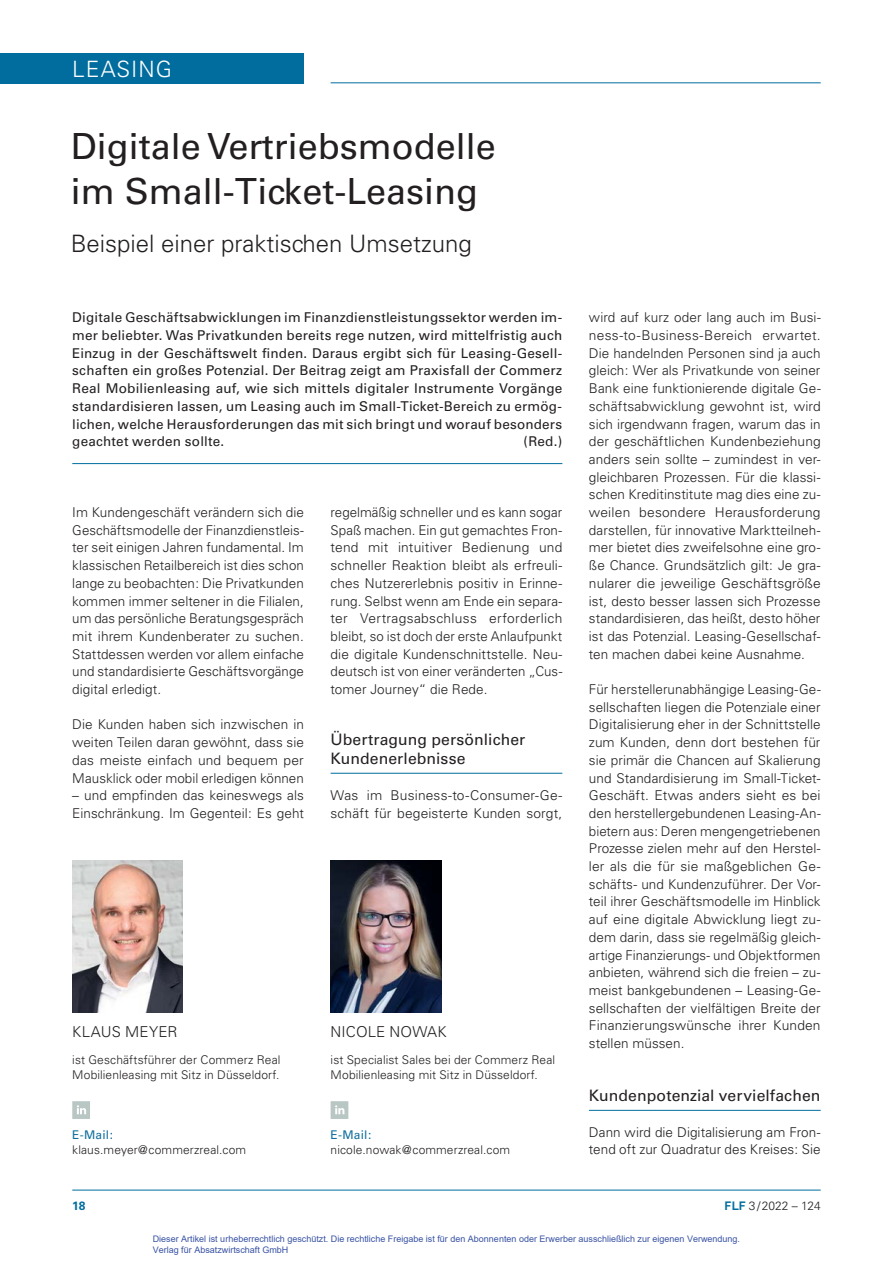
<style>
.page{position:relative;width:893px;height:1263px;background:#fff}
.page>*{position:absolute;margin:0;border:0;box-sizing:border-box;transform-origin:0 0}
.t1{font:36px/45px "Univers";color:#231f20}
.t2{font:300 24px "Univers";color:#231f20}
.t3{font:300 22.5px "Univers";letter-spacing:.05em;color:#fff}
.t4{font:15.75px/19.5px "Univers";letter-spacing:.005em;color:#231f20}
.t5{font:300 15px "Univers";letter-spacing:.01em;color:#231f20}
.t6{font:300 13.5px/17.7px "Univers";letter-spacing:.005em;color:#231f20;text-align:justify}
.t7{font:13.5px/17.7px "Univers";letter-spacing:.015em;color:#231f20;text-align:justify}
.t8{font:300 12px/15px "Univers";letter-spacing:.01em;color:#231f20}
.t9{font:12px "Univers";letter-spacing:.01em;color:#106e9e}
.t10{font:700 12px "Univers";color:#006d9e}
.t11{font:9px/10.8px "Arial";color:#3953a4}
.s1{font-family:"Raleway";font-weight:700;color:#006d9e}
</style>
<div class="page">
<hr style="left:331px;top:773px;width:231px;height:1px;background:#006d9e">
<hr style="left:589px;top:1110px;width:232px;height:1px;background:#006d9e">
<hr style="left:72px;top:463px;width:490px;height:1px;background:#006d9e">
<svg style="left:72px;top:1101px;width:18px;height:18px"></svg>
<svg style="left:331px;top:1101px;width:17px;height:18px"></svg>
<img style="left:72px;top:860px;width:111px;height:153px">
<img style="left:331px;top:860px;width:110px;height:153px">
<hr style="left:331px;top:82px;width:490px;height:1px;background:#006d9e">
<hr style="left:72px;top:1190px;width:749px;height:1px;background:#006d9e">
<div style="left:0;top:53px;width:304px;height:30px;background:#006d9e"></div>
<h3 class="t3" style="left:72px;top:61px;width:101px">LEASING</h3>
<h1 class="t1" style="left:71px;top:127px;width:426px">Digitale Vertriebsmodelle im Small-Ticket-Leasing</h1>
<h2 class="t2" style="left:71px;top:234px;width:403px">Beispiel einer praktischen Umsetzung</h2>
<p class="t7" style="left:72px;top:310px;width:492px">Digitale Geschäftsabwicklungen im Finanzdienstleistungssektor werden im&shy;mer beliebter. Was Privatkunden bereits rege nutzen, wird mittelfristig auch Einzug in der Geschäftswelt finden. Daraus ergibt sich für Leasing-Gesell&shy;schaften ein großes Potenzial. Der Beitrag zeigt am Praxisfall der Commerz Real Mobilienleasing auf, wie sich mittels digitaler Instrumente Vorgänge standardisieren lassen, um Leasing auch im Small-Ticket-Bereich zu ermög&shy;lichen, welche Heraus forderungen das mit sich bringt und worauf besonders geachtet werden sollte.</p>
<p class="t7" style="left:523px;top:434px;width:40px">(Red.)</p>
<p class="t6" style="left:72px;top:505px;width:233px">Im Kundengeschäft verändern sich die Geschäftsmodelle der Finanzdienstleis&shy;ter seit einigen Jahren fundamental. Im klassischen Retailbereich ist dies schon lange zu beobachten: Die Privatkunden kommen immer seltener in die Filialen, um das persönliche Beratungsgespräch mit ihrem Kundenberater zu suchen.<br>Stattdessen werden vor allem einfache und standardisierte Geschäftsvorgänge digital erledigt.</p>
<p class="t6" style="left:72px;top:717px;width:233px">Die Kunden haben sich inzwischen in weiten Teilen daran gewöhnt, dass sie das meiste einfach und bequem per Mausklick oder mobil erledigen können</p>
<p class="t6" style="left:72px;top:788px;width:233px">– und empfinden das keineswegs als<br>Einschränkung. Im Gegenteil: Es geht</p>
<p class="t6" style="left:331px;top:505px;width:233px">regelmäßig schneller und es kann sogar Spaß machen. Ein gut gemachtes Fron&shy;tend mit intuitiver Bedienung und schneller Reaktion bleibt als erfreuli&shy;ches Nutzererlebnis positiv in Erinne&shy;rung. Selbst wenn am Ende ein separa&shy;ter Vertragsabschluss erforderlich bleibt, so ist doch der erste Anlaufpunkt die digitale Kundenschnittstelle. Neu&shy;deutsch ist von einer veränderten „Cus&shy;tomer Journey“ die Rede.</p>
<p class="t4" style="left:331px;top:731px;width:196px">Übertragung persönlicher<br>Kundenerlebnisse</p>
<p class="t6" style="left:331px;top:788px;width:233px">Was im Business-to-Consumer-Ge&shy;schäft für begeisterte Kunden sorgt,</p>
<p class="t5" style="left:72px;top:1026px;width:107px">KLAUS MEYER</p>
<p class="t8" style="left:72px;top:1053px;width:210px">ist Geschäftsführer der Commerz Real<br>Mobilienleasing mit Sitz in Düsseldorf.</p>
<p class="t9" style="left:72px;top:1130px;width:42px">E-Mail:</p>
<p class="t8" style="left:72px;top:1143px;width:175px">klaus.meyer@commerzreal.com</p>
<p class="t5" style="left:331px;top:1026px;width:118px">NICOLE NOWAK</p>
<p class="t8" style="left:331px;top:1053px;width:226px">ist Specialist Sales bei der Commerz Real<br>Mobilienleasing mit Sitz in Düsseldorf.</p>
<p class="t9" style="left:331px;top:1130px;width:42px">E-Mail:</p>
<p class="t8" style="left:331px;top:1143px;width:181px">nicole.nowak@commerzreal.com</p>
<p class="t6" style="left:589px;top:310px;width:233px">wird auf kurz oder lang auch im Busi&shy;ness-to-Business-Bereich erwartet.<br>Die handelnden Personen sind ja auch gleich: Wer als Privatkunde von seiner Bank eine funktionierende digitale Ge&shy;schäftsabwicklung gewohnt ist, wird sich irgendwann fragen, warum das in der geschäftlichen Kundenbeziehung anders sein sollte – zumindest in ver&shy;gleichbaren Prozessen. Für die klassi&shy;schen Kreditinstitute mag dies eine zu&shy;weilen besondere Herausforderung darstellen, für innovative Marktteilneh&shy;mer bietet dies zweifelsohne eine gro&shy;ße Chance. Grundsätzlich gilt: Je gra&shy;nularer die jeweilige Geschäftsgröße ist, desto besser lassen sich Prozesse standardisieren, das heißt, desto höher ist das Potenzial. Leasing-Gesellschaf&shy;ten machen dabei keine Ausnahme.</p>
<p class="t6" style="left:589px;top:682px;width:233px">Für herstellerunabhängige Leasing-Ge&shy;sellschaften liegen die Potenziale einer Digitalisierung eher in der Schnittstelle zum Kunden, denn dort bestehen für sie primär die Chancen auf Skalierung und Standardisierung im Small-Ticket-Geschäft. Etwas anders sieht es bei den herstellergebundenen Leasing-An&shy;bietern aus: Deren mengengetriebenen Prozesse zielen mehr auf den Herstel&shy;ler als die für sie maßgeblichen Ge&shy;schäfts- und Kundenzuführer. Der Vor&shy;teil ihrer Geschäftsmodelle im Hinblick auf eine digitale Abwicklung liegt zu&shy;dem darin, dass sie regelmäßig gleich&shy;artige Finanzierungs- und Objektformen anbieten, während sich die freien – zu&shy;meist bankgebundenen – Leasing-Ge&shy;sellschaften der vielfältigen Breite der Finanzierungswünsche ihrer Kunden stellen müssen.</p>
<p class="t4" style="left:589px;top:1087px;width:233px">Kundenpotenzial vervielfachen</p>
<p class="t6" style="left:589px;top:1124px;width:233px">Dann wird die Digitalisierung am Fron&shy;tend oft zur Quadratur des Kreises: Sie</p>
<p class="t10" style="left:72px;top:1201px;width:15px">18</p>
<p class="t8" style="left:724px;top:1199px;width:98px"><span class="s1">FLF</span> 3 / 2022 – 124</p>
<p class="t11" style="left:153px;top:1233px;width:589px">Dieser Artikel ist urheberrechtlich geschützt. Die rechtliche Freigabe ist für den Abonnenten oder Erwerber ausschließlich zur eigenen Verwendung.<br>Verlag für Absatzwirtschaft GmbH</p>
</div>
